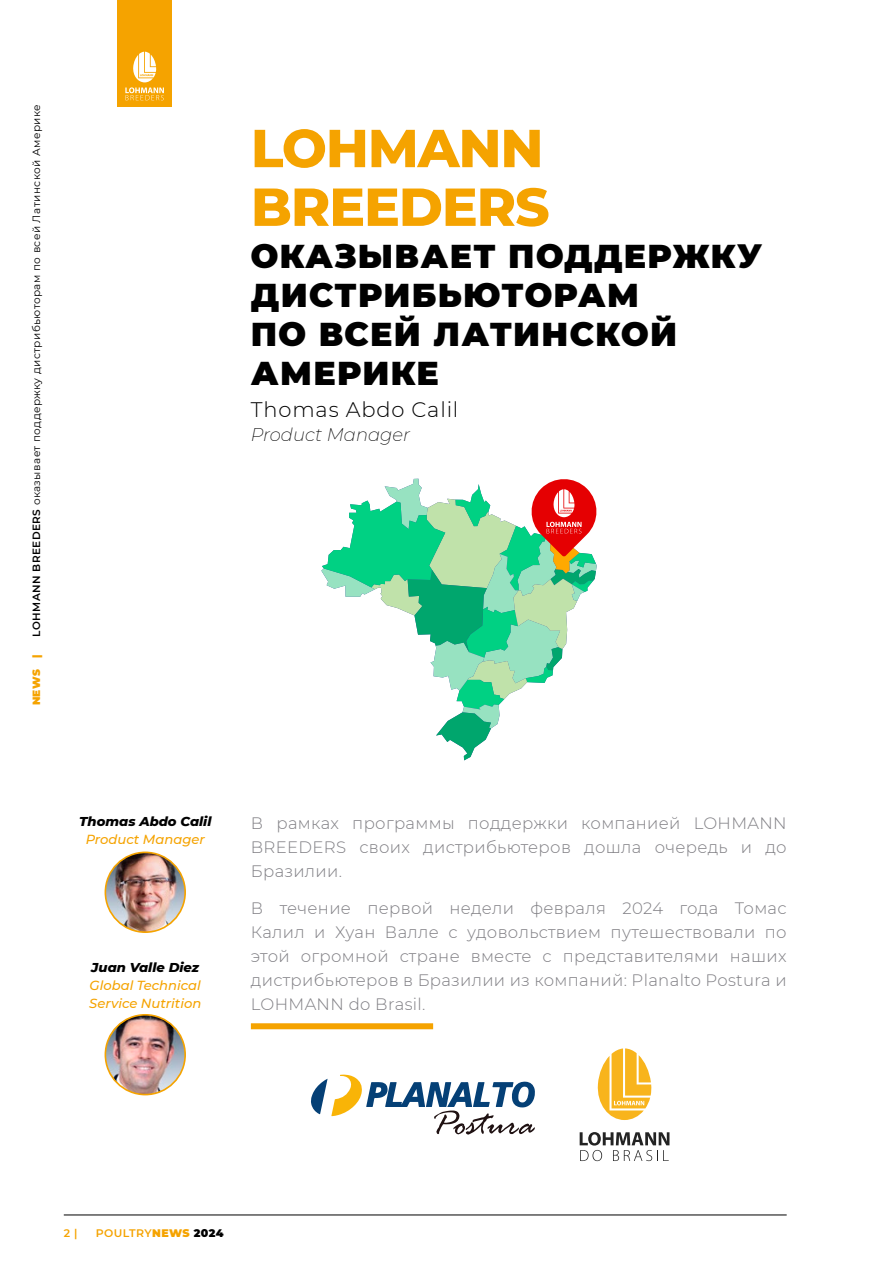
<style>
.page{position:relative;width:893px;height:1263px;background:#fff}
.page>*{position:absolute;margin:0;border:0;box-sizing:border-box;transform-origin:0 0}
.t1{font:800 53.4px/58.7px "Montserrat";letter-spacing:-.02em;color:#f5a300}
.t2{font:900 33px/39px "Montserrat";letter-spacing:.04em;color:#000}
.t3{font:300 21px "Montserrat";letter-spacing:.04em;color:#000}
.t4{font:italic 200 18px "Montserrat";color:#000}
.t5{font:300 16.5px/24px "Montserrat";letter-spacing:.02em;color:#7f7e83;text-align:justify}
.Medium_Italic{font:italic 500 13.2px/18px "Montserrat";color:#f5a300}
.ExtraBold{font:italic 800 13.2px "Montserrat";color:#000}
.t6{font:600 10.95px "Montserrat";letter-spacing:.04em;color:#f5a300}
.t7{font:10.5px "Montserrat";letter-spacing:.04em;color:#000}
.t8{font:900 10.5px "Montserrat";color:#f5a300}
.s1{font-weight:600}
.s2{font-weight:900}
.s3{font-weight:900;color:#000}
</style>
<div class="page">
<svg style="left:597px;top:1048px;width:54px;height:72px"></svg>
<svg style="left:580px;top:1132px;width:89px;height:29px"></svg>
<svg style="left:311px;top:1074px;width:224px;height:61px"></svg>
<svg style="left:321px;top:478px;width:276px;height:282px"></svg>
<img style="left:105px;top:852px;width:80px;height:80px;border-radius:40px">
<div style="left:105px;top:851px;width:81px;height:82px;border:2px solid #f5a300;border-radius:50%"></div>
<img style="left:105px;top:1015px;width:80px;height:79px;border-radius:40px">
<div style="left:105px;top:1014px;width:81px;height:81px;border:2px solid #f5a300;border-radius:50%"></div>
<div style="left:251px;top:1023px;width:182px;height:6px;background:#f5a300"></div>
<hr style="left:64px;top:1215px;width:723px;height:1px;background:#000">
<div style="left:118px;top:0;width:54px;height:106px;background:#f5a300"></div>
<svg style="left:125px;top:52px;width:39px;height:48px"></svg>
<p class="t7" style="left:29px;top:636px;width:534px;rotate:-90deg"><span class="s1">LOHMANN BREEDERS</span> оказывает поддержку дистрибьюторам по всей Латинской Америке</p>
<p class="t8" style="left:28px;top:705px;width:52px;rotate:-90deg">NEWS |</p>
<p class="t1" style="left:251px;top:116px;width:300px">LOHMANN<br>BREEDERS</p>
<p class="t2" style="left:251px;top:234px;width:513px">ОКАЗЫВАЕТ ПОДДЕРЖКУ<br>ДИСТРИБЬЮТОРАМ<br>ПО ВСЕЙ ЛАТИНСКОЙ<br>АМЕРИКЕ</p>
<p class="t3" style="left:251px;top:395px;width:209px">Thomas Abdo Calil</p>
<p class="t4" style="left:251px;top:422px;width:161px">Product Manager</p>
<p class="ExtraBold" style="left:79px;top:812px;width:134px">Thomas Abdo Calil</p>
<p class="Medium_Italic" style="left:86px;top:830px;width:121px">Product Manager</p>
<p class="ExtraBold" style="left:91px;top:958px;width:109px">Juan Valle Diez</p>
<p class="Medium_Italic" style="left:89px;top:976px;width:114px">Global Technical<br>Service Nutrition</p>
<p class="t5" style="left:251px;top:811px;width:537px">В рамках программы поддержки компанией LOHMANN BREEDERS своих дистрибьютеров дошла очередь и до Бразилии.</p>
<p class="t5" style="left:251px;top:896px;width:537px">В течение первой недели февраля 2024 года Томас Калил и Хуан Валле с удовольствием путешествовали по этой огромной стране вместе с представителями наших дистрибьютеров в Бразилии из компаний: Planalto Postura и LOHMANN do Brasil.</p>
<p class="t6" style="left:64px;top:1225px;width:15px">2 |</p>
<p class="t6" style="left:96px;top:1225px;width:130px">POULTRY<span class="s2">NEWS</span> <span class="s3">2024</span></p>
</div>
